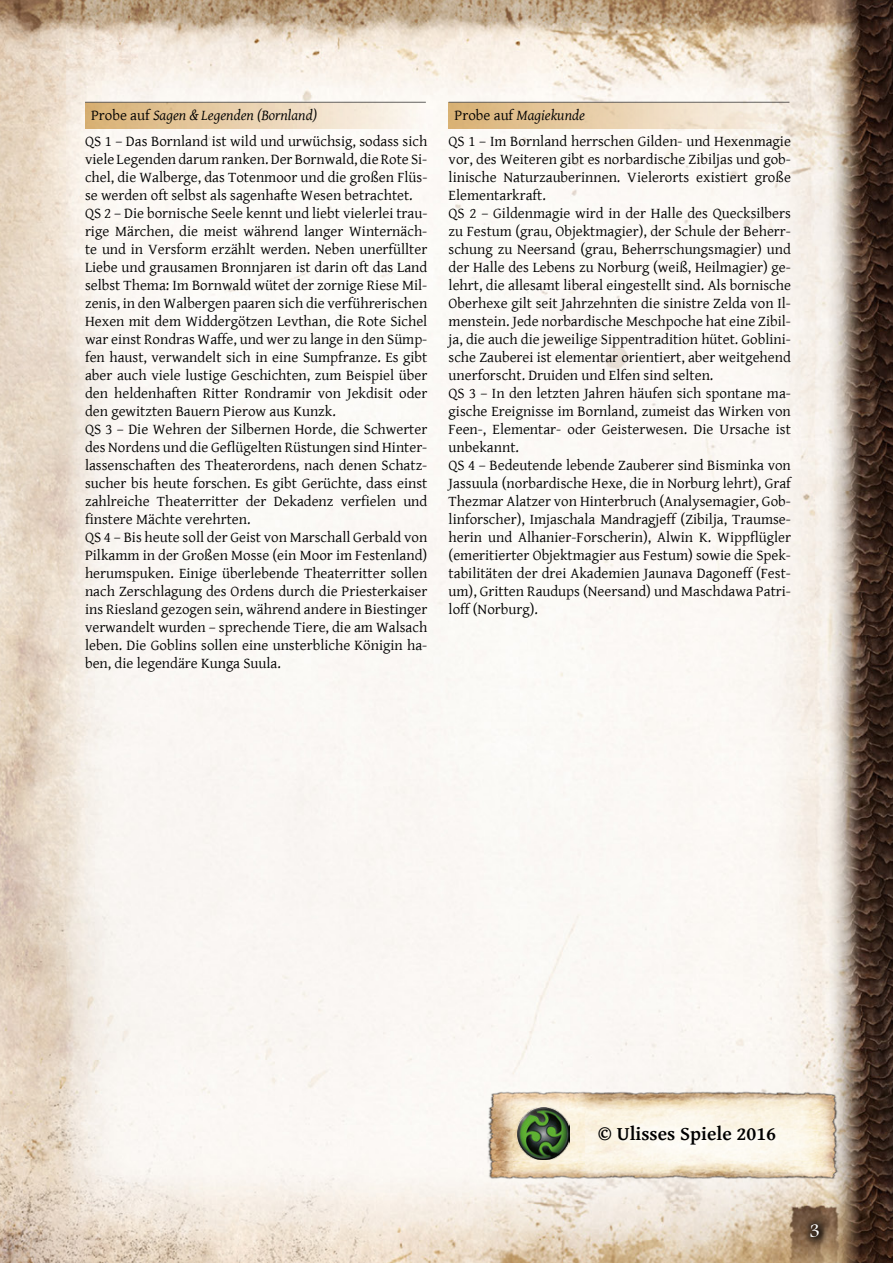
<style>
.page{position:relative;width:893px;height:1263px;background:#fff}
.page>*{position:absolute;margin:0;border:0;box-sizing:border-box;transform-origin:0 0}
.t1{font:700 19.5px "Gentium Basic";color:#000}
.t2{font:19.5px "Andalus";color:#fff}
.t3{font:15px/18px "Gentium Basic";color:#000}
.s1{font-style:italic}
</style>
<div class="page">
<img style="left:0;top:0;width:893px;height:1263px">
<div style="left:85px;top:102px;width:341px;height:26px;background:linear-gradient(to right,#d8af72,#fdf9f4)"></div>
<hr style="left:85px;top:102px;width:341px;height:1px;background:#646363">
<img style="left:478px;top:1088px;width:372px;height:94px">
<img style="left:518px;top:1108px;width:51px;height:52px">
<div style="left:449px;top:102px;width:340px;height:26px;background:linear-gradient(to right,#dab376,#f9f3ec)"></div>
<hr style="left:449px;top:102px;width:340px;height:1px;background:#646363">
<div style="left:802px;top:1216px;width:31px;height:35px;background:#000;opacity:.92"></div>
<div style="left:804px;top:1218px;width:21px;height:24px;background:#000;opacity:.74"></div>
<p class="t3" style="left:85px;top:101px;width:344px;line-height:26.7px;text-indent:6px">Probe auf <span class="s1">Sagen &amp; Legenden (Bornland)<br></span>QS 1 – Das Bornland ist wild und urwüchsig, sodass sich</p>
<p class="t3" style="left:85px;top:150px;width:344px">viele Legenden darum ranken. Der Bornwald, die Rote Si&shy;chel, die Walberge, das Totenmoor und die großen Flüs&shy;se werden oft selbst als sagenhafte Wesen betrachtet.<br>QS 2 – Die bornische Seele kennt und liebt vielerlei trau&shy;rige Märchen, die meist während langer Winternäch&shy;te und in Versform erzählt werden. Neben unerfüllter Liebe und grausamen Bronnjaren ist darin oft das Land selbst Thema: Im Bornwald wütet der zornige Riese Mil&shy;zenis, in den Walbergen paaren sich die verführerischen Hexen mit dem Widdergötzen Levthan, die Rote Sichel war einst Rondras Waffe, und wer zu lange in den Sümp&shy;fen haust, verwandelt sich in eine Sumpfranze. Es gibt aber auch viele lustige Geschichten, zum Beispiel über den heldenhaften Ritter Rondramir von Jekdisit oder den gewitzten Bauern Pierow aus Kunzk.<br>QS 3 – Die Wehren der Silbernen Horde, die Schwerter des Nordens und die Geflügelten Rüstungen sind Hinter&shy;lassenschaften des Theaterordens, nach denen Schatz&shy;sucher bis heute forschen. Es gibt Gerüchte, dass einst zahlreiche Theaterritter der Dekadenz verfielen und finstere Mächte verehrten.<br>QS 4 – Bis heute soll der Geist von Marschall Gerbald von Pilkamm in der Großen Mosse (ein Moor im Festenland) herumspuken. Einige überlebende Theaterritter sollen nach Zerschlagung des Ordens durch die Priesterkaiser ins Riesland gezogen sein, während andere in Biestinger verwandelt wurden – sprechende Tiere, die am Walsach leben. Die Goblins sollen eine unsterbliche Königin ha&shy;ben, die legendäre Kunga Suula.</p>
<p class="t3" style="left:449px;top:101px;width:344px;line-height:26.7px;text-indent:6px">Probe auf <span class="s1">Magiekunde<br></span>QS 1 – Im Bornland herrschen Gilden- und Hexenmagie</p>
<p class="t3" style="left:449px;top:150px;width:344px">vor, des Weiteren gibt es norbardische Zibiljas und gob&shy;linische Naturzauberinnen. Vielerorts existiert große Elementarkraft.<br>QS 2 – Gildenmagie wird in der Halle des Quecksilbers zu Festum (grau, Objektmagier), der Schule der Beherr&shy;schung zu Neersand (grau, Beherrschungsmagier) und der Halle des Lebens zu Norburg (weiß, Heilmagier) ge&shy;lehrt, die allesamt liberal eingestellt sind. Als bornische Oberhexe gilt seit Jahrzehnten die sinistre Zelda von Il&shy;menstein. Jede norbardische Meschpoche hat eine Zibil&shy;ja, die auch die jeweilige Sippentradition hütet. Goblini&shy;sche Zauberei ist elementar orientiert, aber weitgehend unerforscht. Druiden und Elfen sind selten.<br>QS 3 – In den letzten Jahren häufen sich spontane ma&shy;gische Ereignisse im Bornland, zumeist das Wirken von Feen-, Elementar- oder Geisterwesen. Die Ursache ist unbekannt.<br>QS 4 – Bedeutende lebende Zauberer sind Bisminka von Jassuula (norbardische Hexe, die in Norburg lehrt), Graf Thezmar Alatzer von Hinterbruch (Analysemagier, Gob&shy;linforscher), Imjaschala Mandragjeff (Zibilja, Traumse&shy;herin und Alhanier-Forscherin), Alwin K. Wippflügler (emeritierter Objektmagier aus Festum) sowie die Spek&shy;tabilitäten der drei Akademien Jaunava Dagoneff (Fest&shy;um), Gritten Raudups (Neersand) und Maschdawa Patri&shy;loff (Norburg).</p>
<h1 class="t1" style="left:598px;top:1119px;width:180px">© Ulisses Spiele 2016</h1>
<h1 class="t2" style="left:809px;top:1216px;width:12px">3</h1>
</div>
